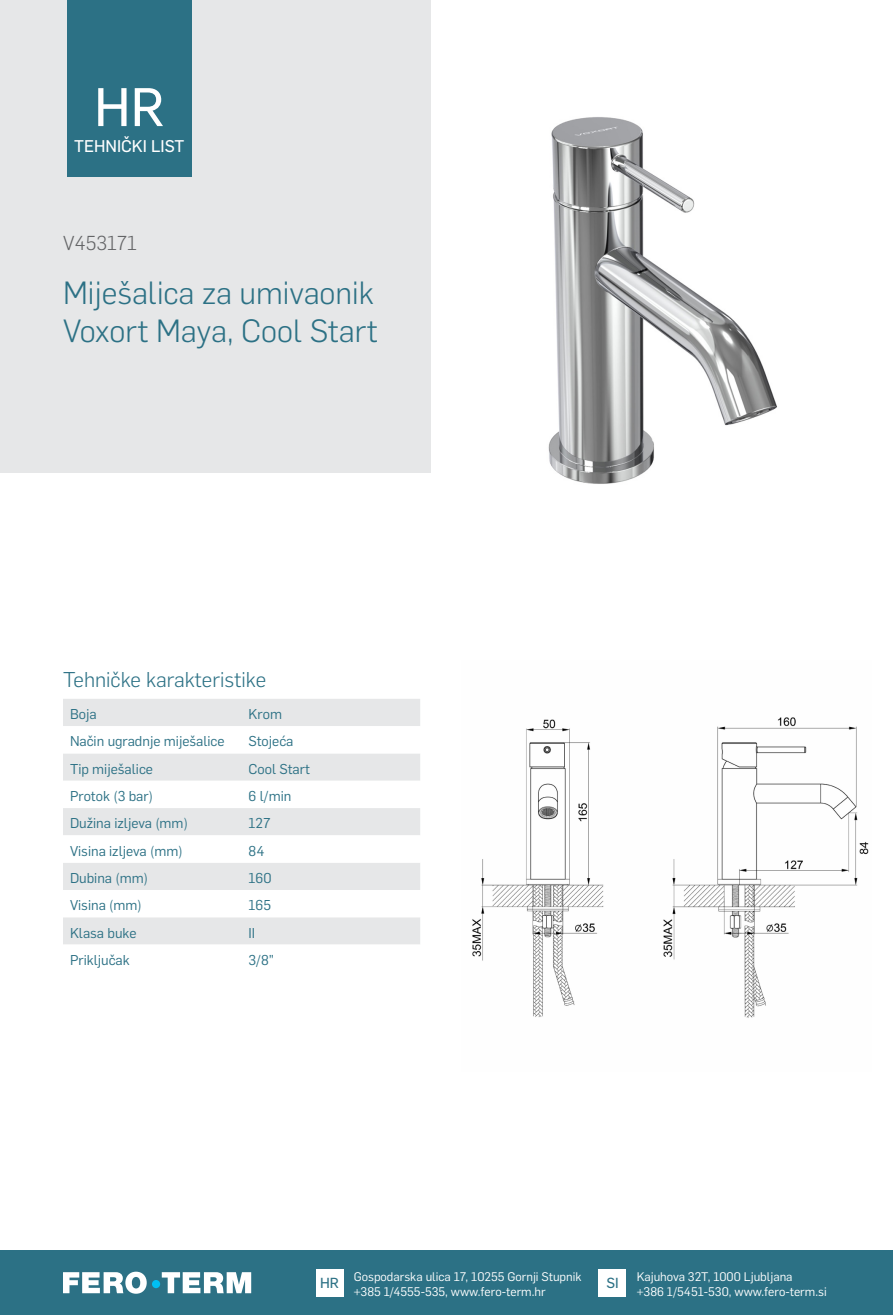
<style>
.page{position:relative;width:893px;height:1315px;background:#fff}
.page>*{position:absolute;margin:0;border:0;box-sizing:border-box;transform-origin:0 0}
.t1{font:53.2px "Flama Basic";color:#fff}
.t2{font:300 31.5px/37.8px "Flama";color:#2c7185}
.t3{font:300 21px "Flama";color:#2c7185}
.t4{font:300 19.78px "Flama";color:#636466}
.t5{font:16.62px "Flama Basic";color:#fff}
.t6{font:14.35px "Flama Basic";color:#2c7185}
.t7{font:14px "Flama";color:#2c7185}
.t8{font:12.25px/15.8px "Flama";color:#fff}
</style>
<div class="page">
<div style="left:0;top:1250px;width:893px;height:65px;background:#2c7185"></div>
<div style="left:316px;top:1269px;width:27px;height:27px;background:#fff"></div>
<div style="left:599px;top:1269px;width:27px;height:27px;background:#fff"></div>
<svg style="left:63px;top:1271px;width:188px;height:22px"></svg>
<div style="left:152px;top:1280px;width:8px;height:8px;background:#00c0f3;border-radius:50%"></div>
<img style="left:548px;top:117px;width:229px;height:367px">
<img style="left:472px;top:717px;width:397px;height:301px">
<div style="left:0;top:0;width:430px;height:472px;background:#e6e7e8"></div>
<div style="left:67px;top:0;width:124px;height:177px;background:#2c7185"></div>
<div style="left:63px;top:699px;width:357px;height:27px;background:#e6e7e8"></div>
<svg style="left:63px;top:754px;width:357px;height:190px;fill:#e6e7e8"></svg>
<h1 class="t1" style="left:94px;top:70px;width:72px">HR</h1>
<p class="t5" style="left:74px;top:134px;width:112px">TEHNIČKI LIST</p>
<h3 class="t4" style="left:63px;top:229px;width:75px">V453171</h3>
<h2 class="t2" style="left:63px;top:272px;width:316px">Miješalica za umivaonik<br>Voxort Maya, Cool Start</h2>
<h3 class="t3" style="left:63px;top:665px;width:205px">Tehničke karakteristike</h3>
<p class="t7" style="left:70px;top:704px;width:28px">Boja</p>
<p class="t7" style="left:249px;top:704px;width:35px">Krom</p>
<p class="t7" style="left:70px;top:732px;width:156px">Način ugradnje miješalice</p>
<p class="t7" style="left:249px;top:732px;width:46px">Stojeća</p>
<p class="t7" style="left:70px;top:759px;width:85px">Tip miješalice</p>
<p class="t7" style="left:249px;top:759px;width:63px">Cool Start</p>
<p class="t7" style="left:70px;top:786px;width:85px">Protok (3 bar)</p>
<p class="t7" style="left:249px;top:786px;width:44px">6 l/min</p>
<p class="t7" style="left:70px;top:813px;width:119px">Dužina izljeva (mm)</p>
<p class="t7" style="left:249px;top:813px;width:23px">127</p>
<p class="t7" style="left:70px;top:841px;width:114px">Visina izljeva (mm)</p>
<p class="t7" style="left:249px;top:841px;width:17px">84</p>
<p class="t7" style="left:70px;top:868px;width:80px">Dubina (mm)</p>
<p class="t7" style="left:249px;top:868px;width:25px">160</p>
<p class="t7" style="left:70px;top:895px;width:73px">Visina (mm)</p>
<p class="t7" style="left:249px;top:895px;width:24px">165</p>
<p class="t7" style="left:70px;top:923px;width:68px">Klasa buke</p>
<p class="t7" style="left:249px;top:923px;width:8px">II</p>
<p class="t7" style="left:70px;top:950px;width:61px">Priključak</p>
<p class="t7" style="left:249px;top:950px;width:27px">3/8”</p>
<p class="t6" style="left:320px;top:1272px;width:20px">HR</p>
<p class="t8" style="left:637px;top:1267px;width:191px">Kajuhova 32T, 1000 Ljubljana<br>+386 1/5451-530, www.fero-term.si</p>
<p class="t8" style="left:354px;top:1267px;width:229px">Gospodarska ulica 17, 10255 Gornji Stupnik +385 1/4555-535, www.fero-term.hr</p>
<p class="t6" style="left:606px;top:1272px;width:14px">SI</p>
</div>
